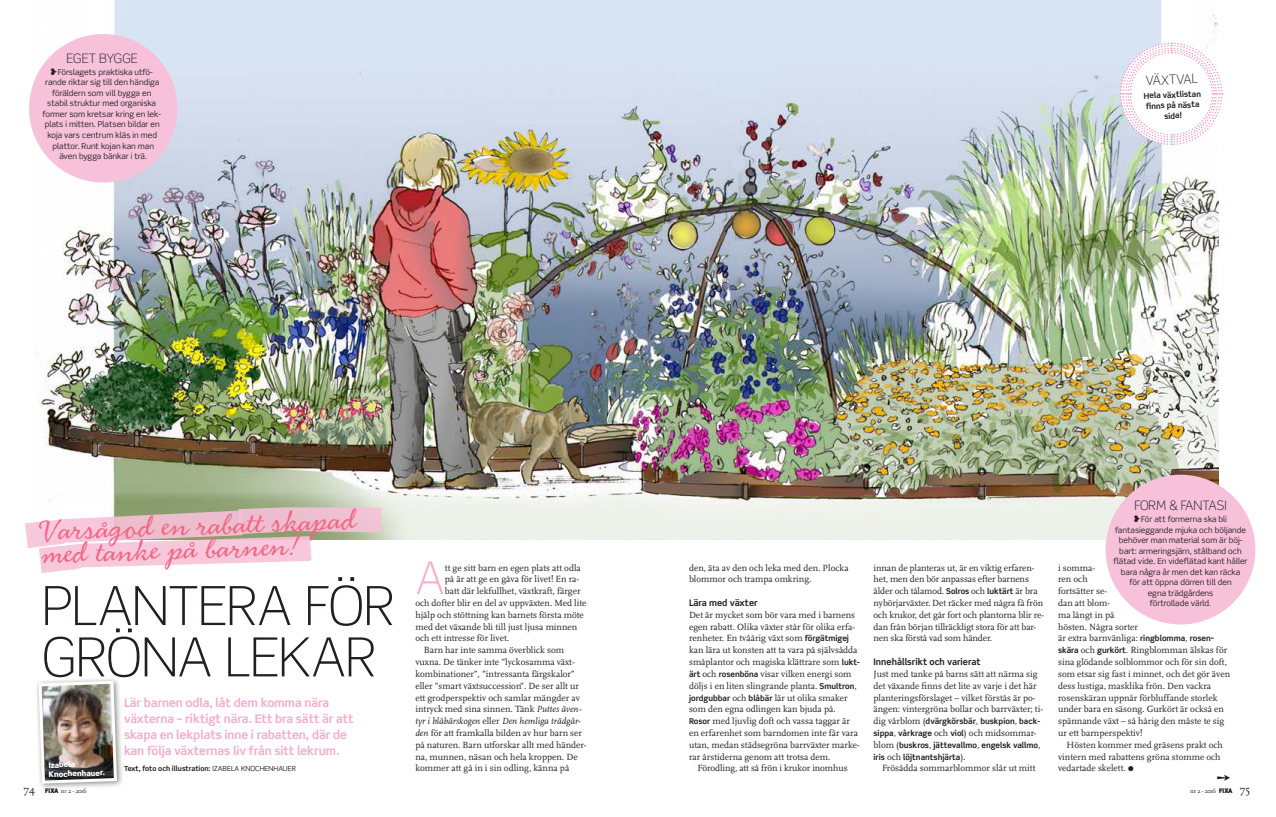
<style>
.page{position:relative;width:1276px;height:817px;background:#fff}
.page>*{position:absolute;margin:0;border:0;box-sizing:border-box;transform-origin:0 0}
.t1{font:300 54px/51.3px "Scene Std";letter-spacing:-.015em;color:#231f20}
.t2{font:300 45.2px "Scene Std";color:#f5adce}
.t3{font:32.5px/23.7px "Handsome Nib";color:#f16684}
.t4{font:300 13px "Scene Std";color:#231f20}
.t5{font:700 12px/16px "Scene Std";letter-spacing:-.01em;color:#f5adce}
.t6{font:9.4px/11.8px "Scala";color:#231f20}
.t7{font:italic 9.4px "Scala";color:#231f20}
.t8{font:700 9px "Scene Std";color:#231f20}
.t9{font:8px/10.5px "Scene Std";color:#231f20;text-align:center}
.t10{font:700 8px/10.5px "Scene Std";color:#231f20}
.t11{font:900 7.6px/9.4px "Scene Std";color:#fff}
.t12{font:700 7px "Scene Std";color:#231f20}
.t13{font:6.2px "Scala";letter-spacing:-.03em;color:#231f20}
.s1{font-weight:400}
.s2{font-style:italic}
.s3{font-style:normal}
.s4{font-family:"Scene Std";font-weight:700;font-size:8px}
.s5{font-family:"Scala";font-weight:400;font-size:9.4px}
.s6{font-size:11px}
.s7{font-family:"Scene Std";font-weight:900;font-size:6.4px}
</style>
<div class="page">
<img style="left:34px;top:0;width:1184px;height:539px">
<div style="left:29px;top:34px;width:148px;height:148px;background:#f7c1d9;border-radius:50%"></div>
<div style="left:1105px;top:474px;width:150px;height:150px;background:#f7c1d9;border-radius:50%"></div>
<svg style="left:1119px;top:42px;width:104px;height:104px"></svg>
<div style="left:35px;top:676px;width:89px;height:114px;background:#231f20;opacity:.5"></div>
<img style="left:37px;top:679px;width:81px;height:106px">
<svg style="left:24px;top:507px;width:358px;height:66px"></svg>
<h3 class="t4" style="left:67px;top:50px;width:73px">EGET BYGGE</h3>
<p class="t9" style="left:42px;top:67px;width:120px">❥Förslagets praktiska utfö&shy;rande riktar sig till den händiga föräldern som vill bygga en stabil struktur med organiska former som kretsar kring en lek&shy;plats i mitten. Platsen bildar en koja vars centrum kläs in med plattor. Runt kojan kan man även bygga bänkar i trä.</p>
<h3 class="t4" style="left:1145px;top:73px;width:54px;rotate:-2deg">VÄXTVAL</h3>
<p class="t10" style="left:1143px;top:90px;width:59px;text-align:center;rotate:-2deg">Hela växtlistan fi nns på nästa sida!</p>
<h3 class="t3" style="left:42px;top:520px;width:317px;rotate:-2deg">Varsågod en rabatt skapad med tanke på barnen!</h3>
<h1 class="t1" style="left:42px;top:580px;width:355px">PLANTERA FÖR<br>GRÖNA LEKAR</h1>
<p class="t5" style="left:124px;top:694px;width:231px">Lär barnen odla, låt dem komma nära växterna – riktigt nära. Ett bra sätt är att skapa en lekplats inne i rabatten, där de kan följa växternas liv från sitt lekrum.</p>
<p class="t12" style="left:124px;top:764px;width:173px">Text, foto och illustration: <span class="s1">IZABELA KNOCHENHAUER</span></p>
<p class="t11" style="left:48px;top:760px;width:58px;rotate:-2deg">Izabela<br>Knochenhauer.</p>
<h2 class="t2" style="left:416px;top:550px;width:31px">A</h2>
<p class="t6" style="left:445px;top:561px;width:137px">tt ge sitt barn en egen plats att odla</p>
<p class="t6" style="left:445px;top:573px;width:136px">på är att ge en gåva för livet! En ra-</p>
<p class="t6" style="left:445px;top:585px;width:137px">batt där lekfullhet, växtkraft, färger</p>
<p class="t6" style="left:415px;top:597px;width:173px">och dofter blir en del av uppväxten. Med lite</p>
<p class="t6" style="left:415px;top:609px;width:170px">hjälp och stöttning kan barnets första möte</p>
<p class="t6" style="left:415px;top:620px;width:163px">med det växande bli till just ljusa minnen</p>
<p class="t6" style="left:415px;top:632px;width:95px">och ett intresse för livet.</p>
<p class="t6" style="left:424px;top:644px;width:142px">Barn har inte samma överblick som</p>
<p class="t6" style="left:415px;top:656px;width:161px">vuxna. De tänker inte ”lyckosamma växt-</p>
<p class="t6" style="left:415px;top:668px;width:161px">kombinationer”, ”intressanta färgskalor”</p>
<p class="t6" style="left:415px;top:679px;width:165px">eller ”smart växtsuccession”. De ser allt ur</p>
<p class="t6" style="left:415px;top:691px;width:166px">ett grodperspektiv och samlar mängder av</p>
<p class="t6" style="left:415px;top:703px;width:167px">intryck med sina sinnen. Tänk <span class="s2">Puttes även-</span></p>
<p class="t7" style="left:415px;top:716px;width:167px">tyr i blåbärskogen <span class="s3">eller</span> Den hemliga trädgår-</p>
<p class="t6" style="left:415px;top:727px;width:168px"><span class="s2">den</span> för att framkalla bilden av hur barn ser</p>
<p class="t6" style="left:415px;top:738px;width:172px">på naturen. Barn utforskar allt med händer-</p>
<p class="t6" style="left:415px;top:750px;width:164px">na, munnen, näsan och hela kroppen. De</p>
<p class="t6" style="left:415px;top:762px;width:155px">kommer att gå in i sin odling, känna på</p>
<p class="t6" style="left:689px;top:561px;width:161px">den, äta av den och leka med den. Plocka blommor och trampa omkring.</p>
<p class="t8" style="left:689px;top:597px;width:70px">Lära med växter</p>
<p class="t6" style="left:689px;top:609px;width:172px">Det är mycket som bör vara med i barnens egen rabatt. Olika växter står för olika erfa&shy;renheter. En tvåårig växt som <span class="s4">förgätmigej </span>kan lära ut konsten att ta vara på självsådda småplantor och magiska klättrare som <span class="s4">lukt&shy;ärt</span> och <span class="s4">rosenböna</span> visar vilken energi som döljs i en liten slingrande planta. <span class="s4">Smultron</span>, <span class="s4">jordgubbar</span> och <span class="s4">blåbär</span> lär ut olika smaker som den egna odlingen kan bjuda på.<br><span class="s4">Rosor</span> med ljuvlig doft och vassa taggar är en erfarenhet som barndomen inte får vara utan, medan städsegröna barrväxter marke&shy;rar årstiderna genom att trotsa dem.</p>
<p class="t6" style="left:697px;top:762px;width:152px">Förodling, att så frön i krukor inomhus</p>
<p class="t6" style="left:873px;top:561px;width:172px">innan de planteras ut, är en viktig erfaren&shy;het, men den bör anpassas efter barnens ålder och tålamod. <span class="s4">Solros</span> och <span class="s4">luktärt</span> är bra nybörjarväxter. Det räcker med några få frön och krukor, det går fort och plantorna blir re&shy;dan från början tillräckligt stora för att bar&shy;nen ska förstå vad som händer.</p>
<p class="t8" style="left:873px;top:656px;width:109px">Innehållsrikt och varierat</p>
<p class="t6" style="left:873px;top:668px;width:171px">Just med tanke på barns sätt att närma sig det växande finns det lite av varje i det här planteringsförslaget – vilket förstås är po&shy;ängen: vintergröna bollar och barrväxter; ti-</p>
<p class="t10" style="left:873px;top:715px;width:168px"><span class="s5">dig vårblom (</span>dvärgkörsbär<span class="s5">,</span> buskpion<span class="s5">,</span> back-</p>
<p class="t6" style="left:873px;top:727px;width:164px"><span class="s4">sippa</span>, <span class="s4">vårkrage</span> och <span class="s4">viol</span>) och midsommar-</p>
<p class="t10" style="left:873px;top:738px;width:168px;line-height:11.8px"><span class="s5">blom (</span>buskros<span class="s5">,</span> jättevallmo<span class="s5">,</span> engelsk vallmo<span class="s5">, </span>iris <span class="s5">och</span> löjtnantshjärta<span class="s5">).</span></p>
<p class="t6" style="left:882px;top:762px;width:155px">Frösådda sommarblommor slår ut mitt</p>
<h3 class="t4" style="left:1134px;top:497px;width:94px">FORM &amp; FANTASI</h3>
<p class="t9" style="left:1113px;top:514px;width:135px">❥För att formerna ska bli fantasieggande mjuka och böljande behöver man material som är böj&shy;bart: armeringsjärn, stålband och flätad vide. En videflätad kant håller bara några år men det kan räcka<br>för att öppna dörren till den<br>egna trädgårdens<br>förtrollade värld.</p>
<p class="t6" style="left:1058px;top:561px;width:174px">i somma-<br>ren och<br>fortsätter se-<br>dan att blom-<br>ma långt in på<br>hösten. Några sorter<br>är extra barnvänliga: <span class="s4">ringblomma</span>, <span class="s4">rosen&shy;skära</span> och <span class="s4">gurkört</span>. Ringblomman älskas för sina glödande solblommor och för sin doft, som etsar sig fast i minnet, och det gör även dess lustiga, masklika frön. Den vackra rosenskäran uppnår förbluffande storlek under bara en säsong. Gurkört är också en spännande växt – så hårig den måste te sig ur ett barnperspektiv!</p>
<p class="t6" style="left:1058px;top:738px;width:166px;text-indent:9px">Hösten kommer med gräsens prakt och vintern med rabattens gröna stomme och vedartade skelett. ●</p>
<p class="t13" style="left:24px;top:787px;width:65px"><span class="s6">74</span> <span class="s7">FIXA</span> nr 2 - 20ı6</p>
<p class="t13" style="left:1190px;top:787px;width:62px">nr 2 - 20ı6 <span class="s7">FIXA</span> <span class="s6">75</span></p>
</div>
